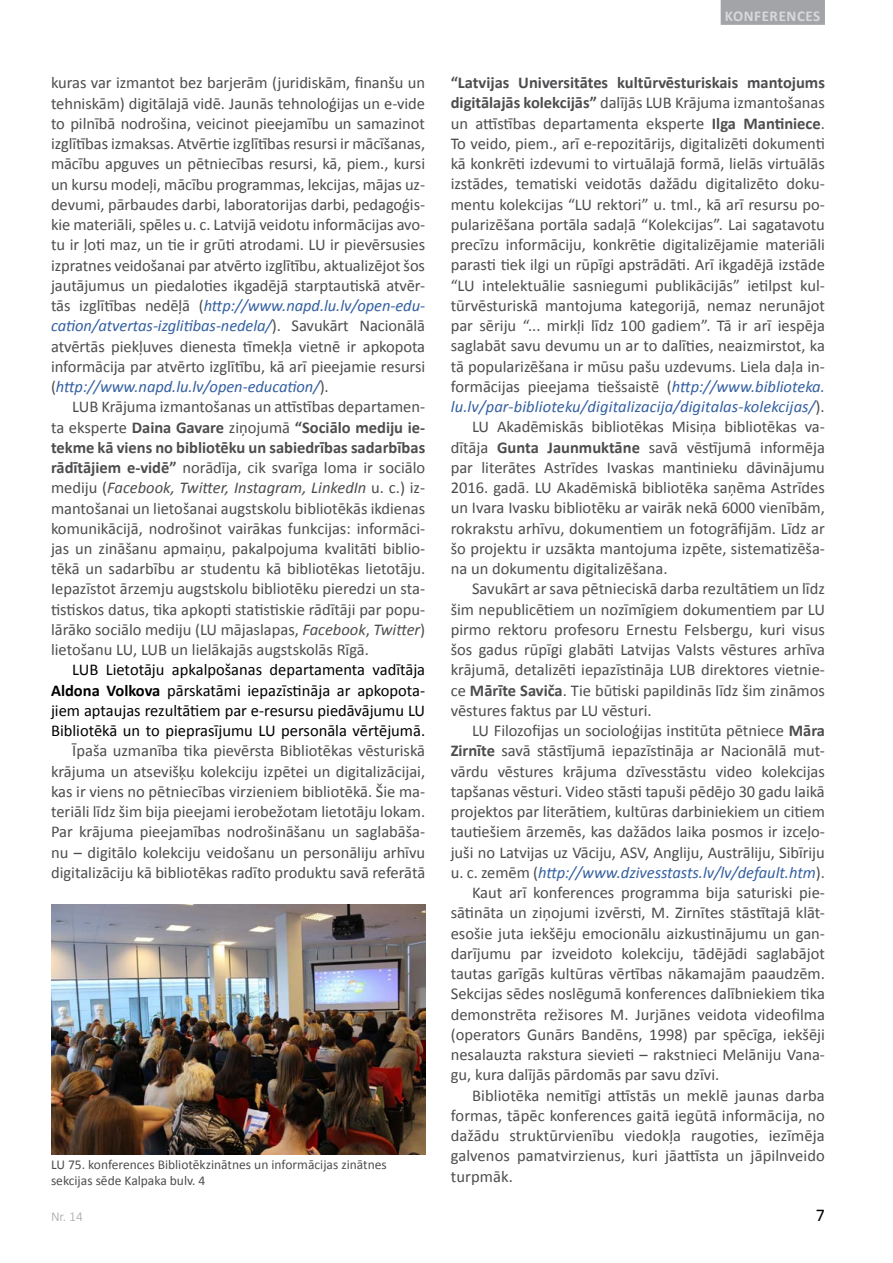
<style>
.page{position:relative;width:893px;height:1263px;background:#fff}
.page>*{position:absolute;margin:0;border:0;box-sizing:border-box;transform-origin:0 0}
.t1{font:18px "Calibri";color:#000}
.t2{font:16.5px/20.2px "Calibri";color:#4d4d4f;text-align:justify}
.t3{font:16.5px/20.2px "Calibri";color:#000;text-align:justify}
.t4{font:italic 16.5px "Calibri";letter-spacing:.01em;color:#3460a0}
.t5{font:700 16.5px "Calibri";color:#4d4d4f}
.t6{font:700 15px "Calibri";letter-spacing:.04em;color:#d7d9da}
.t7{font:13.5px/16.2px "Calibri";color:#4d4d4f}
.t8{font:300 13.5px "Calibri";color:#a2a4a7}
.s1{font-weight:700}
.s2{font-style:italic;color:#3460a0}
.s3{font-style:normal;color:#4d4d4f}
.s4{font-style:italic}
</style>
<div class="page">
<img style="left:51px;top:904px;width:374px;height:250px">
<div style="left:721px;top:0;width:104px;height:25px;background:#a2a4a7"></div>
<p class="t6" style="left:725px;top:6px;width:97px">Konferences</p>
<p class="t5" style="left:451px;top:72px;width:376px">“Latvijas Universitātes kultūrvēsturiskais mantojums</p>
<p class="t2" style="left:451px;top:93px;width:376px"><span class="s1">digitālajās kolekcijās”</span> dalījās LUB Krājuma izmantošanas</p>
<p class="t2" style="left:451px;top:113px;width:376px">un attīstības departamenta eksperte <span class="s1">Ilga Mantiniece</span>.</p>
<p class="t2" style="left:451px;top:133px;width:376px">To veido, piem., arī e-repozitārijs, digitalizēti dokumenti</p>
<p class="t2" style="left:451px;top:154px;width:376px">kā konkrēti izdevumi to virtuālajā formā, lielās virtuālās</p>
<p class="t2" style="left:451px;top:174px;width:376px">izstādes, tematiski veidotās dažādu digitalizēto doku-</p>
<p class="t2" style="left:451px;top:194px;width:376px">mentu kolekcijas “LU rektori” u. tml., kā arī resursu po-</p>
<p class="t2" style="left:451px;top:214px;width:376px">pularizēšana portāla sadaļā “Kolekcijas”. Lai sagatavotu</p>
<p class="t2" style="left:451px;top:235px;width:376px">precīzu informāciju, konkrētie digitalizējamie materiāli</p>
<p class="t2" style="left:451px;top:255px;width:376px">parasti tiek ilgi un rūpīgi apstrādāti. Arī ikgadējā izstāde</p>
<p class="t2" style="left:451px;top:275px;width:376px">“LU intelektuālie sasniegumi publikācijās” ietilpst kul-</p>
<p class="t2" style="left:451px;top:295px;width:376px">tūrvēsturiskā mantojuma kategorijā, nemaz nerunājot</p>
<p class="t2" style="left:451px;top:316px;width:376px">par sēriju “... mirkļi līdz 100 gadiem”. Tā ir arī iespēja</p>
<p class="t2" style="left:451px;top:336px;width:376px">saglabāt savu devumu un ar to dalīties, neaizmirstot, ka</p>
<p class="t2" style="left:451px;top:356px;width:376px">tā popularizēšana ir mūsu pašu uzdevums. Liela daļa in-</p>
<p class="t2" style="left:451px;top:376px;width:376px">formācijas pieejama tiešsaistē (<span class="s2">http://www.biblioteka.</span></p>
<p class="t4" style="left:451px;top:395px;width:376px">lu.lv/par-biblioteku/digitalizacija/digitalas-kolekcijas/<span class="s3">).</span></p>
<p class="t2" style="left:472px;top:417px;width:354px">LU Akadēmiskās bibliotēkas Misiņa bibliotēkas va-</p>
<p class="t2" style="left:451px;top:437px;width:376px">dītāja <span class="s1">Gunta Jaunmuktāne</span> savā vēstījumā informēja</p>
<p class="t2" style="left:451px;top:457px;width:376px">par literātes Astrīdes Ivaskas mantinieku dāvinājumu</p>
<p class="t2" style="left:451px;top:477px;width:376px">2016. gadā. LU Akadēmiskā bibliotēka saņēma Astrīdes</p>
<p class="t2" style="left:451px;top:498px;width:376px">un Ivara Ivasku bibliotēku ar vairāk nekā 6000 vienībām,</p>
<p class="t2" style="left:451px;top:518px;width:376px">rokrakstu arhīvu, dokumentiem un fotogrāfijām. Līdz ar</p>
<p class="t2" style="left:451px;top:538px;width:376px">šo projektu ir uzsākta mantojuma izpēte, sistematizēša-</p>
<p class="t2" style="left:451px;top:558px;width:218px">na un dokumentu digitalizēšana.</p>
<p class="t2" style="left:472px;top:579px;width:354px">Savukārt ar sava pētnieciskā darba rezultātiem un līdz</p>
<p class="t2" style="left:451px;top:599px;width:376px">šim nepublicētiem un nozīmīgiem dokumentiem par LU</p>
<p class="t2" style="left:451px;top:619px;width:376px">pirmo rektoru profesoru Ernestu Felsbergu, kuri visus</p>
<p class="t2" style="left:451px;top:639px;width:376px">šos gadus rūpīgi glabāti Latvijas Valsts vēstures arhīva</p>
<p class="t2" style="left:451px;top:660px;width:376px">krājumā, detalizēti iepazīstināja LUB direktores vietnie-</p>
<p class="t2" style="left:451px;top:680px;width:376px">ce <span class="s1">Mārīte Saviča</span>. Tie būtiski papildinās līdz šim zināmos</p>
<p class="t2" style="left:451px;top:700px;width:202px">vēstures faktus par LU vēsturi.</p>
<p class="t2" style="left:472px;top:720px;width:354px">LU Filozofijas un socioloģijas institūta pētniece <span class="s1">Māra</span></p>
<p class="t2" style="left:451px;top:741px;width:376px"><span class="s1">Zirnīte</span> savā stāstījumā iepazīstināja ar Nacionālā mut-</p>
<p class="t2" style="left:451px;top:761px;width:376px">vārdu vēstures krājuma dzīvesstāstu video kolekcijas</p>
<p class="t2" style="left:451px;top:781px;width:376px">tapšanas vēsturi. Video stāsti tapuši pēdējo 30 gadu laikā</p>
<p class="t2" style="left:451px;top:801px;width:376px">projektos par literātiem, kultūras darbiniekiem un citiem</p>
<p class="t2" style="left:451px;top:822px;width:376px">tautiešiem ārzemēs, kas dažādos laika posmos ir izceļo-</p>
<p class="t2" style="left:451px;top:842px;width:376px">juši no Latvijas uz Vāciju, ASV, Angliju, Austrāliju, Sibīriju</p>
<p class="t4" style="left:451px;top:861px;width:376px"><span class="s3">u. c. zemēm (</span>http://www.dzivesstasts.lv/lv/default.htm<span class="s3">).</span></p>
<p class="t2" style="left:472px;top:882px;width:354px">Kaut arī konferences programma bija saturiski pie-</p>
<p class="t2" style="left:451px;top:903px;width:376px">sātināta un ziņojumi izvērsti, M. Zirnītes stāstītajā klāt-</p>
<p class="t2" style="left:451px;top:923px;width:376px">esošie juta iekšēju emocionālu aizkustinājumu un gan-</p>
<p class="t2" style="left:451px;top:943px;width:376px">darījumu par izveidoto kolekciju, tādējādi saglabājot</p>
<p class="t2" style="left:451px;top:963px;width:376px">tautas garīgās kultūras vērtības nākamajām paaudzēm.</p>
<p class="t2" style="left:451px;top:984px;width:376px">Sekcijas sēdes noslēgumā konferences dalībniekiem tika</p>
<p class="t2" style="left:451px;top:1004px;width:376px">demonstrēta režisores M. Jurjānes veidota videofilma</p>
<p class="t2" style="left:451px;top:1024px;width:376px">(operators Gunārs Bandēns, 1998) par spēcīga, iekšēji</p>
<p class="t2" style="left:451px;top:1044px;width:376px">nesalauzta rakstura sievieti – rakstnieci Melāniju Vana-</p>
<p class="t2" style="left:451px;top:1065px;width:270px">gu, kura dalījās pārdomās par savu dzīvi.</p>
<p class="t2" style="left:472px;top:1085px;width:354px">Bibliotēka nemitīgi attīstās un meklē jaunas darba</p>
<p class="t2" style="left:451px;top:1105px;width:376px">formas, tāpēc konferences gaitā iegūtā informācija, no</p>
<p class="t2" style="left:451px;top:1125px;width:376px">dažādu struktūrvienību viedokļa raugoties, iezīmēja</p>
<p class="t2" style="left:451px;top:1146px;width:376px">galvenos pamatvirzienus, kuri jāattīsta un jāpilnveido</p>
<p class="t2" style="left:451px;top:1166px;width:64px">turpmāk.</p>
<p class="t2" style="left:51px;top:73px;width:376px">kuras var izmantot bez barjerām (juridiskām, finanšu un tehniskām) digitālajā vidē. Jaunās tehnoloģijas un e-vide to pilnībā nodrošina, veicinot pieejamību un samazinot izglītības izmaksas. Atvērtie izglītības resursi ir mācīšanas, mācību apguves un pētniecības resursi, kā, piem., kursi un kursu modeļi, mācību programmas, lekcijas, mājas uz&shy;devumi, pārbaudes darbi, laboratorijas darbi, pedagoģis&shy;kie materiāli, spēles u. c. Latvijā veidotu informācijas avo&shy;tu ir ļoti maz, un tie ir grūti atrodami. LU ir pievērsusies izpratnes veidošanai par atvērto izglītību, aktualizējot šos jautājumus un piedaloties ikgadējā starptautiskā atvēr&shy;tās izglītības nedēļā (<span class="s2">http://www.napd.lu.lv/open-edu&shy;cation/atvertas-izglitibas-nedela/</span>). Savukārt Nacionālā atvērtās piekļuves dienesta tīmekļa vietnē ir apkopota informācija par atvērto izglītību, kā arī pieejamie resursi (<span class="s2">http://www.napd.lu.lv/open-education/</span>).</p>
<p class="t2" style="left:51px;top:397px;width:376px;text-indent:21px">LUB Krājuma izmantošanas un attīstības departamen&shy;ta eksperte <span class="s1">Daina Gavare</span> ziņojumā <span class="s1">“Sociālo mediju ie&shy;tekme kā viens no bibliotēku un sabiedrības sadarbības rādītājiem e-vidē”</span> norādīja, cik svarīga loma ir sociālo mediju (<span class="s4">Facebook, Twitter, Instagram, LinkedIn</span> u. c.) iz&shy;mantošanai un lietošanai augstskolu bibliotēkās ikdienas komunikācijā, nodrošinot vairākas funkcijas: informāci&shy;jas un zināšanu apmaiņu, pakalpojuma kvalitāti biblio&shy;tēkā un sadarbību ar studentu kā bibliotēkas lietotāju.<br>Iepazīstot ārzemju augstskolu bibliotēku pieredzi un sta&shy;tistiskos datus, tika apkopti statistiskie rādītāji par popu&shy;lārāko sociālo mediju (LU mājaslapas, <span class="s4">Facebook</span>, <span class="s4">Twitter</span>) lietošanu LU, LUB un lielākajās augstskolās Rīgā.</p>
<p class="t3" style="left:51px;top:660px;width:376px;text-indent:21px">LUB Lietotāju apkalpošanas departamenta vadītāja <span class="s1">Aldona Volkova</span> pārskatāmi iepazīstināja ar apkopota&shy;jiem aptaujas rezultātiem par e-resursu piedāvājumu LU Bibliotēkā un to pieprasījumu LU personāla vērtējumā.</p>
<p class="t2" style="left:51px;top:741px;width:376px;text-indent:21px">Īpaša uzmanība tika pievērsta Bibliotēkas vēsturiskā krājuma un atsevišķu kolekciju izpētei un digitalizācijai, kas ir viens no pētniecības virzieniem bibliotēkā. Šie ma&shy;teriāli līdz šim bija pieejami ierobežotam lietotāju lokam.<br>Par krājuma pieejamības nodrošināšanu un saglabāša&shy;nu – digitālo kolekciju veidošanu un personāliju arhīvu digitalizāciju kā bibliotēkas radīto produktu savā referātā</p>
<p class="t7" style="left:51px;top:1156px;width:337px">LU 75. konferences Bibliotēkzinātnes un informācijas zinātnes sekcijas sēde Kalpaka bulv. 4</p>
<p class="t8" style="left:51px;top:1208px;width:33px">Nr. 14</p>
<p class="t1" style="left:816px;top:1204px;width:11px">7</p>
</div>
